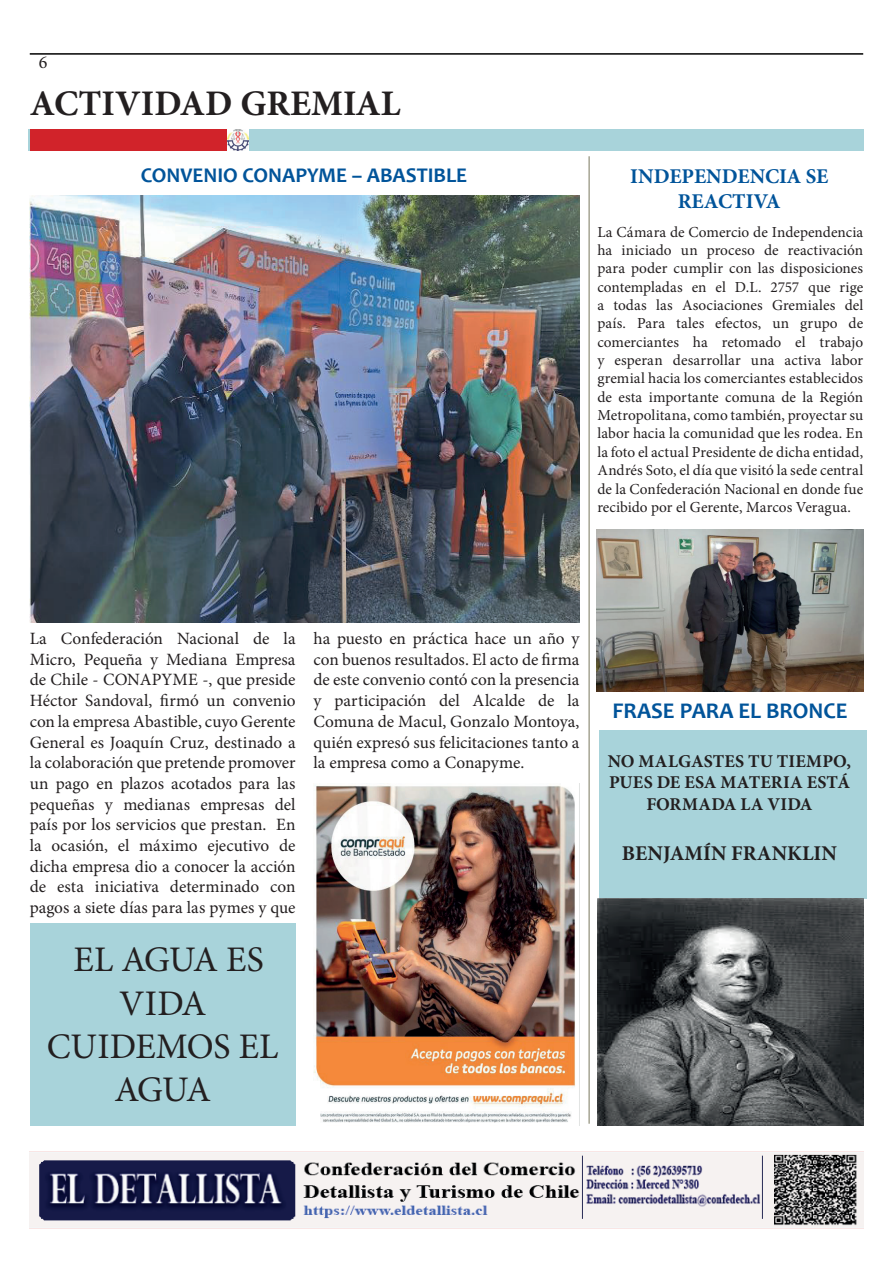
<style>
.page{position:relative;width:893px;height:1263px;background:#fff}
.page>*{position:absolute;margin:0;border:0;box-sizing:border-box;transform-origin:0 0}
.t1{font:36px/43.2px "Minion Pro";letter-spacing:-.01em;color:#231f20;text-align:center}
.t2{font:700 36px "Minion Pro";color:#231f20}
.t3{font:700 22.5px "Candara";color:#01549a}
.t4{font:700 21px "Candara";color:#01549a}
.t5{font:700 21px/25.2px "Minion Pro";color:#01549a;text-align:center}
.t6{font:700 21px "Minion Pro";color:#231f20}
.t7{font:700 18px/21.6px "Minion Pro";letter-spacing:.005em;color:#231f20;text-align:center}
.t8{font:18px "Minion Pro";color:#231f20}
.t9{font:17.25px/20.7px "Minion Pro";letter-spacing:-.005em;color:#231f20;text-align:justify}
.t10{font:15.3px/18.3px "Minion Pro";color:#231f20;text-align:justify}
</style>
<div class="page">
<img style="left:30px;top:1152px;width:833px;height:77px">
<div style="left:600px;top:730px;width:267px;height:169px;background:#a8d3da"></div>
<hr style="left:30px;top:53px;width:833px;height:2px;background:#000">
<div style="left:29px;top:130px;width:833px;height:21px;background:#a8d3da"></div>
<div style="left:30px;top:130px;width:204px;height:21px;background:#d1232a"></div>
<img style="left:228px;top:130px;width:20px;height:21px">
<hr style="left:588px;top:156px;width:2px;height:968px;background:#a6a593">
<div style="left:30px;top:923px;width:266px;height:203px;background:#a8d3da"></div>
<img style="left:597px;top:899px;width:266px;height:227px">
<img style="left:30px;top:196px;width:549px;height:427px">
<img style="left:314px;top:785px;width:261px;height:338px">
<img style="left:596px;top:530px;width:267px;height:161px">
<p class="t8" style="left:39px;top:50px;width:10px">6</p>
<h1 class="t2" style="left:30px;top:79px;width:372px">ACTIVIDAD GREMIAL</h1>
<p class="t4" style="left:141px;top:162px;width:328px">CONVENIO CONAPYME – ABASTIBLE</p>
<p class="t5" style="left:630px;top:163px;width:200px">INDEPENDENCIA SE<br>REACTIVA</p>
<p class="t10" style="left:597px;top:223px;width:267px">La Cámara de Comercio de Independencia ha iniciado un proceso de reactivación para poder cumplir con las disposiciones contempladas en el D.L. 2757 que rige a todas las Asociaciones Gremiales del país. Para tales efectos, un grupo de comerciantes ha retomado el trabajo y esperan desarrollar una activa labor gremial hacia los comerciantes establecidos de esta importante comuna de la Región Metropolitana, como también, proyectar su labor hacia la comunidad que les rodea. En la foto el actual Presidente de dicha entidad, Andrés Soto, el día que visitó la sede central de la Confederación Nacional en donde fue recibido por el Gerente, Marcos Veragua.</p>
<p class="t9" style="left:30px;top:628px;width:267px">La Confederación Nacional de la Micro, Pequeña y Mediana Empresa de Chile - CONAPYME -, que preside Héctor Sandoval, firmó un convenio con la empresa Abastible, cuyo Gerente General es Joaquín Cruz, destinado a la colaboración que pretende promover un pago en plazos acotados para las pequeñas y medianas empresas del país por los servicios que prestan. En la ocasión, el máximo ejecutivo de dicha empresa dio a conocer la acción de esta iniciativa determinado con pagos a siete días para las pymes y que</p>
<p class="t9" style="left:314px;top:628px;width:267px">ha puesto en práctica hace un año y con buenos resultados. El acto de firma de este convenio contó con la presencia y participación del Alcalde de la Comuna de Macul, Gonzalo Montoya, quién expresó sus felicitaciones tanto a la empresa como a Conapyme.</p>
<h1 class="t1" style="left:47px;top:938px;width:233px">EL AGUA ES<br>VIDA<br>CUIDEMOS EL<br>AGUA</h1>
<h2 class="t3" style="left:613px;top:696px;width:237px">FRASE PARA EL BRONCE</h2>
<p class="t7" style="left:608px;top:750px;width:245px">NO MALGASTES TU TIEMPO,<br>PUES DE ESA MATERIA ESTÁ<br>FORMADA LA VIDA</p>
<p class="t6" style="left:622px;top:839px;width:217px">BENJAMÍN FRANKLIN</p>
</div>
